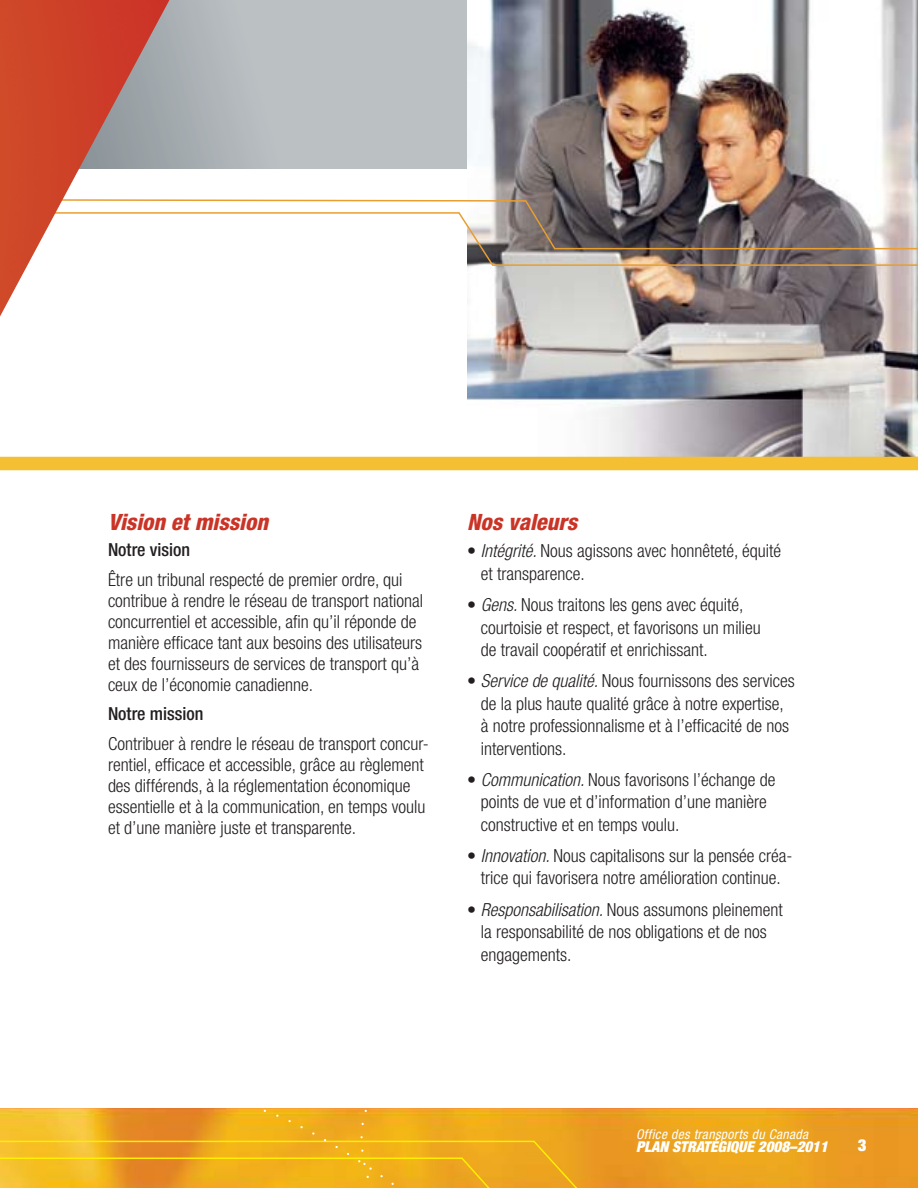
<style>
.page{position:relative;width:918px;height:1188px;background:#fff}
.page>*{position:absolute;margin:0;border:0;box-sizing:border-box;transform-origin:0 0}
.t1{font:italic 800 condensed 22.5px "Helvetica Neue";color:#ca3427}
.t2{font:300 condensed 18px/22.5px "Helvetica Neue";color:#231f20}
.t3{font:500 condensed 18px "Helvetica Neue";color:#231f20}
.t4{font:900 expanded 16.5px "Helvetica Neue";color:#fff}
.t5{font:italic 900 condensed 15px "Helvetica Neue";color:#fff}
.t6{font:italic condensed 13.5px "Helvetica Neue";letter-spacing:.03em;color:#fff}
.s1{font-style:italic}
</style>
<div class="page">
<svg style="left:0;top:1108px;width:918px;height:80px;background:#eda422"></svg>
<svg style="left:262px;top:1108px;width:274px;height:80px;background:#f0ae1c"></svg>
<svg style="left:169px;top:0;width:299px;height:168px;background:#b7bcc0"></svg>
<img style="left:468px;top:0;width:450px;height:457px">
<svg style="left:467px;top:250px;width:451px;height:17px;background:#998b80"></svg>
<svg style="left:169px;top:198px;width:749px;height:52px"></svg>
<div style="left:0;top:457px;width:918px;height:13px;background:#f4bf33"></div>
<img style="left:0;top:0;width:169px;height:316px">
<p class="t1" style="left:108px;top:508px;width:162px">Vision et mission</p>
<p class="t3" style="left:108px;top:539px;width:84px">Notre vision</p>
<p class="t2" style="left:108px;top:569px;width:317px;line-height:21px">Être un tribunal respecté de premier ordre, qui contribue à rendre le réseau de transport national concurrentiel et accessible, afin qu’il réponde de manière efficace tant aux besoins des utilisateurs et des fournisseurs de services de transport qu’à ceux de l’économie canadienne.</p>
<p class="t3" style="left:108px;top:703px;width:97px">Notre mission</p>
<p class="t2" style="left:108px;top:733px;width:322px;line-height:21px">Contribuer à rendre le réseau de transport concur&shy;rentiel, efficace et accessible, grâce au règlement des différends, à la réglementation économique essentielle et à la communication, en temps voulu et d’une manière juste et transparente.</p>
<p class="t1" style="left:467px;top:508px;width:111px">Nos valeurs</p>
<p class="t2" style="left:481px;top:540px;width:302px;text-indent:-14px">• <span class="s1">Intégrité.</span> Nous agissons avec honnêteté, équité et transparence.</p>
<p class="t2" style="left:481px;top:593px;width:282px;text-indent:-14px">• <span class="s1">Gens.</span> Nous traitons les gens avec équité, courtoisie et respect, et favorisons un milieu de travail coopératif et enrichissant.</p>
<p class="t2" style="left:481px;top:669px;width:316px;text-indent:-14px">• <span class="s1">Service de qualité.</span> Nous fournissons des services de la plus haute qualité grâce à notre expertise, à notre professionnalisme et à l’efficacité de nos interventions.</p>
<p class="t2" style="left:481px;top:768px;width:296px;text-indent:-14px">• <span class="s1">Communication.</span> Nous favorisons l’échange de points de vue et d’information d’une manière constructive et en temps voulu.</p>
<p class="t2" style="left:467px;top:844px;width:327px;text-align:center">• <span class="s1">Innovation.</span> Nous capitalisons sur la pensée créa&shy;trice qui favorisera notre amélioration continue.</p>
<p class="t2" style="left:481px;top:898px;width:303px;text-indent:-14px">• <span class="s1">Responsabilisation.</span> Nous assumons pleinement la responsabilité de nos obligations et de nos engagements.</p>
<p class="t6" style="left:636px;top:1126px;width:174px">Office des transports du Canada</p>
<p class="t5" style="left:636px;top:1138px;width:193px">PLAN STRATÉGIQUE 2008–2011</p>
<p class="t4" style="left:858px;top:1135px;width:10px">3</p>
</div>
